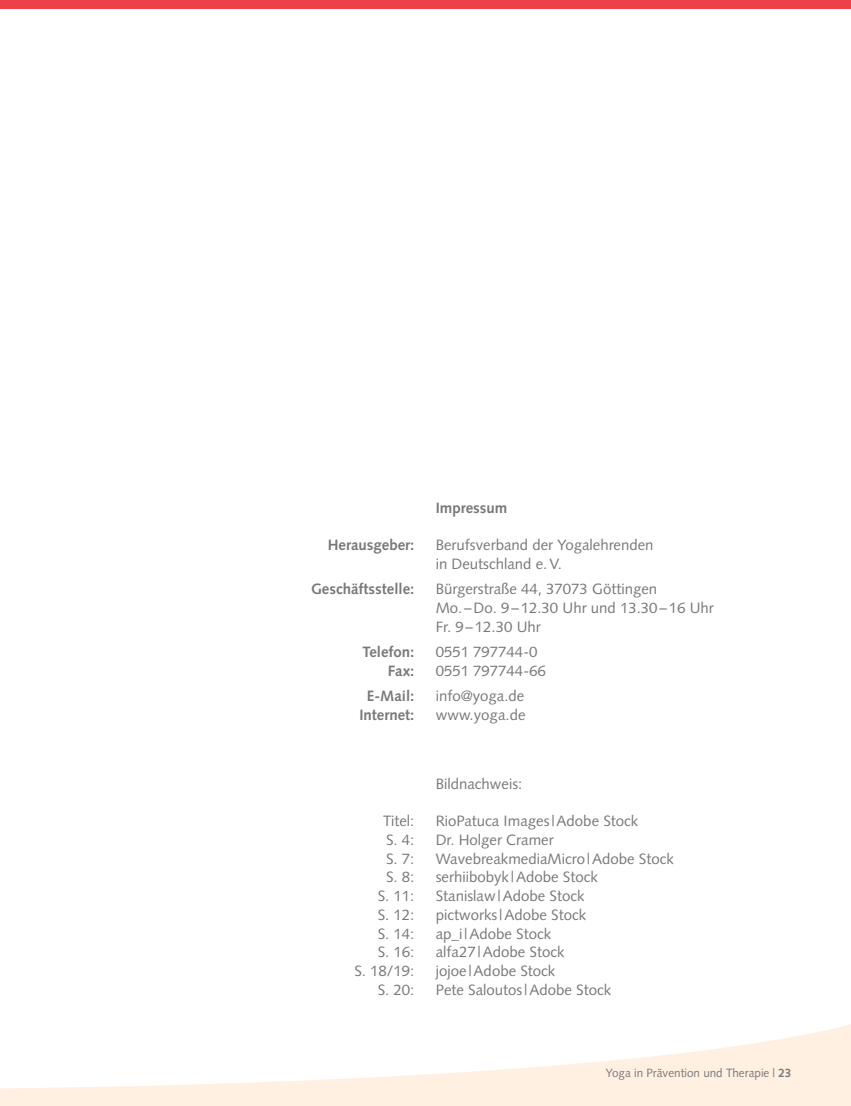
<style>
.page{position:relative;width:851px;height:1106px;background:#fff}
.page>*{position:absolute;margin:0;border:0;box-sizing:border-box;transform-origin:0 0}
.t1{font:15px/18.8px "Syntax BDYOT";color:#77787b}
.t2{font:700 15px "Syntax BDYOT";color:#77787b}
.t3{font:12px "Syntax BDYOT";color:#77787b}
.s1{font-weight:700}
</style>
<div class="page">
<svg style="left:1px;top:1025px;width:849px;height:80px"></svg>
<svg style="left:0;top:1088px;width:1px;height:17px"></svg>
<div style="left:0;top:0;width:850px;height:9px;background:#ef404a"></div>
<p class="t2" style="left:435px;top:501px;width:73px">Impressum</p>
<p class="t2" style="left:327px;top:539px;width:88px">Herausgeber:</p>
<p class="t1" style="left:435px;top:537px;width:219px">Berufsverband der Yogalehrenden in Deutschland e.V.</p>
<p class="t2" style="left:311px;top:583px;width:105px">Geschäftsstelle:</p>
<p class="t1" style="left:435px;top:581px;width:280px">Bürgerstraße 44, 37073 Göttingen<br>Mo.–Do. 9–12.30 Uhr und 13.30–16 Uhr<br>Fr. 9–12.30 Uhr</p>
<p class="t2" style="left:362px;top:645px;width:53px">Telefon:</p>
<p class="t1" style="left:435px;top:643px;width:103px">0551 797744-0</p>
<p class="t2" style="left:387px;top:664px;width:28px">Fax:</p>
<p class="t1" style="left:435px;top:662px;width:112px">0551 797744-66</p>
<p class="t2" style="left:367px;top:689px;width:49px">E-Mail:</p>
<p class="t1" style="left:435px;top:687px;width:90px">info@yoga.de</p>
<p class="t2" style="left:359px;top:708px;width:57px">Internet:</p>
<p class="t1" style="left:435px;top:706px;width:91px">www.yoga.de</p>
<p class="t1" style="left:435px;top:775px;width:88px">Bildnachweis:</p>
<p class="t1" style="left:383px;top:813px;width:33px">Titel:</p>
<p class="t1" style="left:435px;top:813px;width:204px">RioPatuca Images|Adobe Stock</p>
<p class="t1" style="left:386px;top:831px;width:30px">S. 4:</p>
<p class="t1" style="left:435px;top:831px;width:119px">Dr. Holger Cramer</p>
<p class="t1" style="left:386px;top:850px;width:30px">S. 7:</p>
<p class="t1" style="left:435px;top:850px;width:240px">WavebreakmediaMicro|Adobe Stock</p>
<p class="t1" style="left:386px;top:869px;width:30px">S. 8:</p>
<p class="t1" style="left:435px;top:869px;width:164px">serhiibobyk|Adobe Stock</p>
<p class="t1" style="left:377px;top:888px;width:38px">S. 11:</p>
<p class="t1" style="left:435px;top:888px;width:150px">Stanislaw|Adobe Stock</p>
<p class="t1" style="left:377px;top:906px;width:38px">S. 12:</p>
<p class="t1" style="left:435px;top:906px;width:152px">pictworks|Adobe Stock</p>
<p class="t1" style="left:377px;top:925px;width:38px">S. 14:</p>
<p class="t1" style="left:435px;top:925px;width:117px">ap_i|Adobe Stock</p>
<p class="t1" style="left:377px;top:944px;width:38px">S. 16:</p>
<p class="t1" style="left:435px;top:944px;width:130px">alfa27|Adobe Stock</p>
<p class="t1" style="left:354px;top:963px;width:62px">S. 18/19:</p>
<p class="t1" style="left:435px;top:963px;width:121px">jojoe|Adobe Stock</p>
<p class="t1" style="left:377px;top:981px;width:38px">S. 20:</p>
<p class="t1" style="left:435px;top:981px;width:177px">Pete Saloutos|Adobe Stock</p>
<p class="t3" style="left:606px;top:1067px;width:187px">Yoga in Prävention und Therapie | <span class="s1">23</span></p>
</div>
